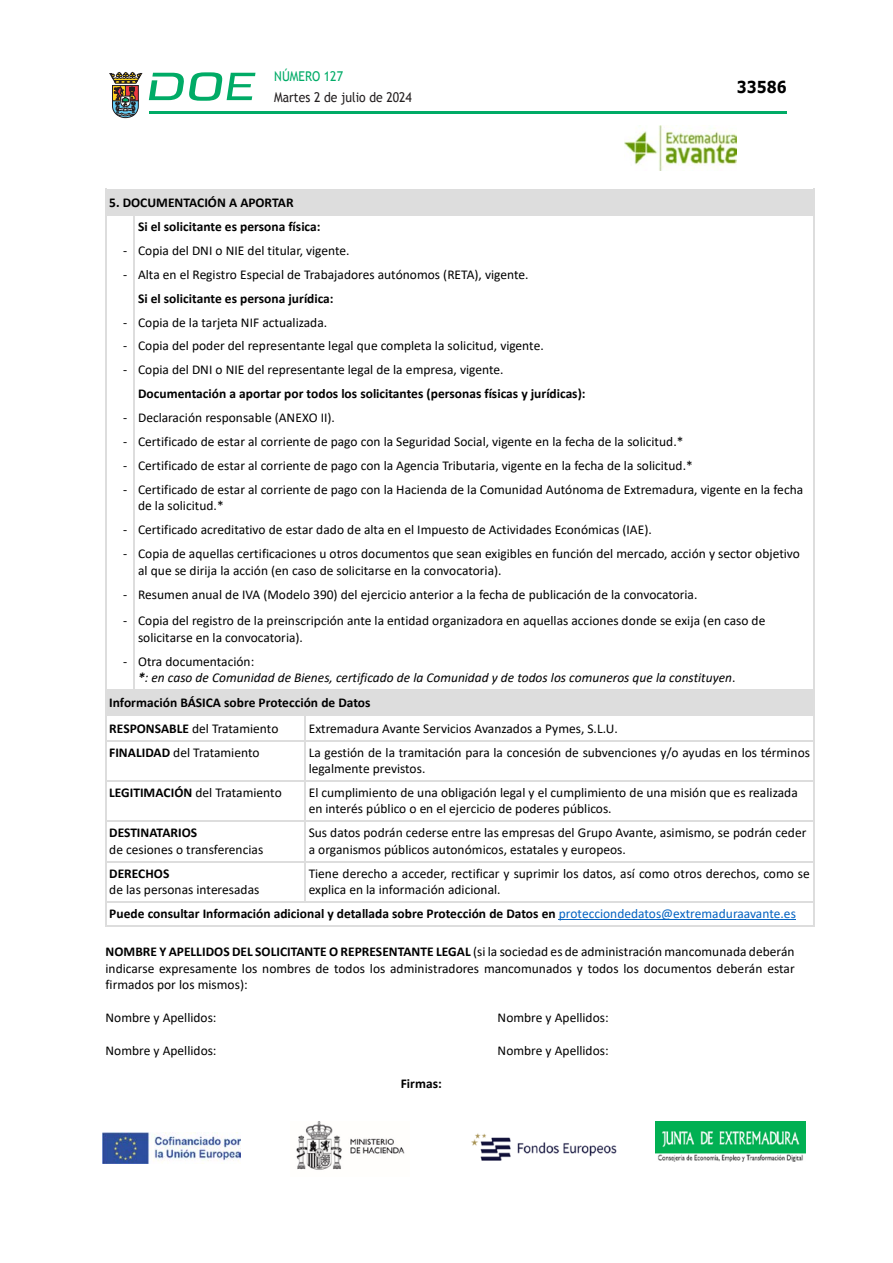
<style>
.page{position:relative;width:893px;height:1263px;background:#fff}
.page>*{position:absolute;margin:0;border:0;box-sizing:border-box;transform-origin:0 0}
.t1{font:700 16.5px "Verdana";color:#000;scale:.85 1}
.t2{font:13.5px/16.5px "Calibri";color:#000}
.t3{font:700 13.5px/24px "Calibri";color:#000}
.t4{font:italic 13.5px/16.5px "Calibri";letter-spacing:.005em;color:#000}
.t5{font:13.5px "Trebuchet MS";color:#231f20;scale:.9 1}
.t6{font:13.5px "Trebuchet MS";color:#00ab67;scale:.9 1}
.s1{font-weight:700}
.s2{font-weight:400}
.s3{font-style:normal}
.s4{font-weight:400;color:#0563c1}
</style>
<div class="page">
<hr style="left:149px;top:111px;width:638px;height:3px;background:#00ab66">
<svg style="left:109px;top:72px;width:33px;height:46px"></svg>
<svg style="left:149px;top:72px;width:106px;height:29px"></svg>
<img style="left:471px;top:1133px;width:146px;height:28px">
<img style="left:625px;top:125px;width:112px;height:45px">
<img style="left:103px;top:1132px;width:138px;height:32px">
<img style="left:655px;top:1121px;width:150px;height:40px">
<img style="left:296px;top:1121px;width:109px;height:49px">
<div style="left:109px;top:194px;width:701px;height:17px;background:#ddd"></div>
<hr style="left:106px;top:189px;width:707px;height:1px;background:#ddd">
<hr style="left:106px;top:190px;width:707px;height:4px;background:#ddd">
<hr style="left:106px;top:211px;width:708px;height:3px;background:#ddd">
<hr style="left:106px;top:214px;width:28px;height:2px;background:#ddd">
<hr style="left:135px;top:214px;width:678px;height:2px;background:#ddd">
<svg style="left:105px;top:189px;width:1px;height:292px"></svg>
<svg style="left:134px;top:214px;width:1px;height:267px"></svg>
<svg style="left:813px;top:189px;width:1px;height:292px"></svg>
<hr style="left:105px;top:481px;width:1px;height:36px;background:#ddd">
<hr style="left:134px;top:481px;width:1px;height:36px;background:#ddd">
<hr style="left:813px;top:481px;width:1px;height:36px;background:#ddd">
<svg style="left:105px;top:517px;width:1px;height:28px"></svg>
<svg style="left:134px;top:517px;width:1px;height:28px"></svg>
<svg style="left:813px;top:517px;width:1px;height:28px"></svg>
<hr style="left:105px;top:545px;width:1px;height:37px;background:#ddd">
<hr style="left:134px;top:545px;width:1px;height:37px;background:#ddd">
<hr style="left:813px;top:545px;width:1px;height:37px;background:#ddd">
<svg style="left:105px;top:582px;width:1px;height:30px"></svg>
<svg style="left:134px;top:582px;width:1px;height:30px"></svg>
<svg style="left:813px;top:582px;width:1px;height:30px"></svg>
<hr style="left:105px;top:612px;width:1px;height:37px;background:#ddd">
<hr style="left:134px;top:612px;width:1px;height:37px;background:#ddd">
<hr style="left:813px;top:612px;width:1px;height:37px;background:#ddd">
<hr style="left:105px;top:653px;width:1px;height:36px;background:#ddd">
<hr style="left:134px;top:653px;width:1px;height:36px;background:#ddd">
<hr style="left:813px;top:653px;width:1px;height:36px;background:#ddd">
<div style="left:109px;top:694px;width:701px;height:17px;background:#ddd"></div>
<hr style="left:106px;top:689px;width:28px;height:2px;background:#ddd">
<hr style="left:106px;top:691px;width:28px;height:3px;background:#ddd">
<hr style="left:135px;top:689px;width:678px;height:2px;background:#ddd">
<hr style="left:135px;top:691px;width:678px;height:3px;background:#ddd">
<hr style="left:106px;top:711px;width:708px;height:4px;background:#ddd">
<hr style="left:106px;top:715px;width:198px;height:1px;background:#ddd">
<hr style="left:306px;top:715px;width:507px;height:1px;background:#ddd">
<hr style="left:304px;top:720px;width:2px;height:20px;background:#ddd">
<svg style="left:105px;top:689px;width:1px;height:55px"></svg>
<hr style="left:106px;top:740px;width:198px;height:1px;background:#ddd">
<hr style="left:306px;top:740px;width:507px;height:1px;background:#ddd">
<svg style="left:813px;top:689px;width:1px;height:55px"></svg>
<hr style="left:105px;top:744px;width:1px;height:36px;background:#ddd">
<hr style="left:304px;top:744px;width:2px;height:36px;background:#ddd">
<hr style="left:813px;top:744px;width:1px;height:36px;background:#ddd">
<hr style="left:106px;top:780px;width:198px;height:2px;background:#ddd">
<hr style="left:306px;top:780px;width:507px;height:2px;background:#ddd">
<hr style="left:105px;top:784px;width:1px;height:37px;background:#ddd">
<hr style="left:304px;top:784px;width:2px;height:37px;background:#ddd">
<hr style="left:813px;top:784px;width:1px;height:37px;background:#ddd">
<hr style="left:106px;top:821px;width:198px;height:1px;background:#ddd">
<hr style="left:306px;top:821px;width:507px;height:1px;background:#ddd">
<hr style="left:105px;top:824px;width:1px;height:37px;background:#ddd">
<hr style="left:304px;top:824px;width:2px;height:37px;background:#ddd">
<hr style="left:813px;top:824px;width:1px;height:37px;background:#ddd">
<hr style="left:106px;top:861px;width:198px;height:1px;background:#ddd">
<hr style="left:306px;top:861px;width:507px;height:1px;background:#ddd">
<hr style="left:105px;top:865px;width:1px;height:36px;background:#ddd">
<hr style="left:304px;top:865px;width:2px;height:36px;background:#ddd">
<hr style="left:813px;top:865px;width:1px;height:36px;background:#ddd">
<hr style="left:559px;top:919px;width:237px;height:1px;background:#0563c1">
<hr style="left:106px;top:901px;width:198px;height:2px;background:#ddd">
<hr style="left:306px;top:901px;width:507px;height:2px;background:#ddd">
<svg style="left:105px;top:901px;width:1px;height:26px"></svg>
<hr style="left:106px;top:925px;width:707px;height:2px;background:#ddd">
<svg style="left:813px;top:901px;width:1px;height:26px"></svg>
<p class="t6" style="left:274px;top:68px;width:78px">NÚMERO 127</p>
<p class="t5" style="left:274px;top:89px;width:154px">Martes 2 de julio de 2024</p>
<p class="t1" style="left:737px;top:76px;width:60px">33586</p>
<p class="t3" style="left:138px;top:190px;width:184px;text-indent:-29px">5. DOCUMENTACIÓN A APORTAR<br>Si el solicitante es persona física:</p>
<p class="t2" style="left:123px;top:242px;width:228px">- Copia del DNI o NIE del titular, vigente.</p>
<p class="t2" style="left:138px;top:262px;width:392px;line-height:23.9px;text-indent:-15px">- Alta en el Registro Especial de Trabajadores autónomos (RETA), vigente.<br><span class="s1">Si el solicitante es persona jurídica:</span></p>
<p class="t2" style="left:123px;top:313px;width:206px">- Copia de la tarjeta NIF actualizada.</p>
<p class="t2" style="left:123px;top:337px;width:422px">- Copia del poder del representante legal que completa la solicitud, vigente.</p>
<p class="t3" style="left:138px;top:358px;width:449px;text-indent:-15px"><span class="s2">- Copia del DNI o NIE del representante legal de la empresa, vigente.<br></span>Documentación a aportar por todos los solicitantes (personas físicas y jurídicas):</p>
<p class="t2" style="left:123px;top:409px;width:213px">- Declaración responsable (ANEXO II).</p>
<p class="t2" style="left:123px;top:433px;width:562px">- Certificado de estar al corriente de pago con la Seguridad Social, vigente en la fecha de la solicitud.*</p>
<p class="t2" style="left:123px;top:457px;width:571px">- Certificado de estar al corriente de pago con la Agencia Tributaria, vigente en la fecha de la solicitud.*</p>
<p class="t2" style="left:138px;top:481px;width:667px;text-indent:-15px">- Certificado de estar al corriente de pago con la Hacienda de la Comunidad Autónoma de Extremadura, vigente en la fecha de la solicitud.*</p>
<p class="t2" style="left:123px;top:521px;width:530px">- Certificado acreditativo de estar dado de alta en el Impuesto de Actividades Económicas (IAE).</p>
<p class="t2" style="left:138px;top:545px;width:663px;text-indent:-15px">- Copia de aquellas certificaciones u otros documentos que sean exigibles en función del mercado, acción y sector objetivo al que se dirija la acción (en caso de solicitarse en la convocatoria).</p>
<p class="t2" style="left:123px;top:585px;width:576px">- Resumen anual de IVA (Modelo 390) del ejercicio anterior a la fecha de publicación de la convocatoria.</p>
<p class="t2" style="left:138px;top:612px;width:629px;text-indent:-15px">- Copia del registro de la preinscripción ante la entidad organizadora en aquellas acciones donde se exija (en caso de solicitarse en la convocatoria).</p>
<p class="t4" style="left:138px;top:652px;width:599px;text-indent:-15px"><span class="s3">- Otra documentación:<br></span><span class="s1">*</span>: en caso de Comunidad de Bienes, certificado de la Comunidad y de todos los comuneros que la constituyen<span class="s3">.</span></p>
<p class="t3" style="left:109px;top:690px;width:263px;line-height:25.2px">Información BÁSICA sobre Protección de Datos<br>RESPONSABLE <span class="s2">del Tratamiento</span></p>
<p class="t2" style="left:309px;top:720px;width:311px">Extremadura Avante Servicios Avanzados a Pymes, S.L.U.</p>
<p class="t2" style="left:109px;top:743px;width:152px"><span class="s1">FINALIDAD</span> del Tratamiento</p>
<p class="t2" style="left:309px;top:743px;width:503px">La gestión de la tramitación para la concesión de subvenciones y/o ayudas en los términos legalmente previstos.</p>
<p class="t2" style="left:109px;top:784px;width:174px"><span class="s1">LEGITIMACIÓN</span> del Tratamiento</p>
<p class="t2" style="left:309px;top:784px;width:491px">El cumplimiento de una obligación legal y el cumplimiento de una misión que es realizada en interés público o en el ejercicio de poderes públicos.</p>
<p class="t2" style="left:109px;top:824px;width:156px"><span class="s1">DESTINATARIOS<br></span>de cesiones o transferencias</p>
<p class="t2" style="left:309px;top:824px;width:499px">Sus datos podrán cederse entre las empresas del Grupo Avante, asimismo, se podrán ceder a organismos públicos autonómicos, estatales y europeos.</p>
<p class="t2" style="left:109px;top:865px;width:152px"><span class="s1">DERECHOS<br></span>de las personas interesadas</p>
<p class="t2" style="left:309px;top:865px;width:503px">Tiene derecho a acceder, rectificar y suprimir los datos, así como otros derechos, como se explica en la información adicional.</p>
<p class="t3" style="left:109px;top:901px;width:688px">Puede consultar Información adicional y detallada sobre Protección de Datos en <span class="s4">protecciondedatos@extremaduraavante.es</span></p>
<p class="t2" style="left:106px;top:943px;width:691px;text-align:justify"><span class="s1">NOMBRE Y APELLIDOS DEL SOLICITANTE O REPRESENTANTE LEGAL</span> (si la sociedad es de administración mancomunada deberán indicarse expresamente los nombres de todos los administradores mancomunados y todos los documentos deberán estar firmados por los mismos):</p>
<p class="t2" style="left:106px;top:1009px;width:112px">Nombre y Apellidos:</p>
<p class="t2" style="left:498px;top:1009px;width:113px">Nombre y Apellidos:</p>
<p class="t2" style="left:106px;top:1042px;width:112px">Nombre y Apellidos:</p>
<p class="t2" style="left:498px;top:1042px;width:113px">Nombre y Apellidos:</p>
<p class="t3" style="left:401px;top:1071px;width:42px">Firmas:</p>
</div>
